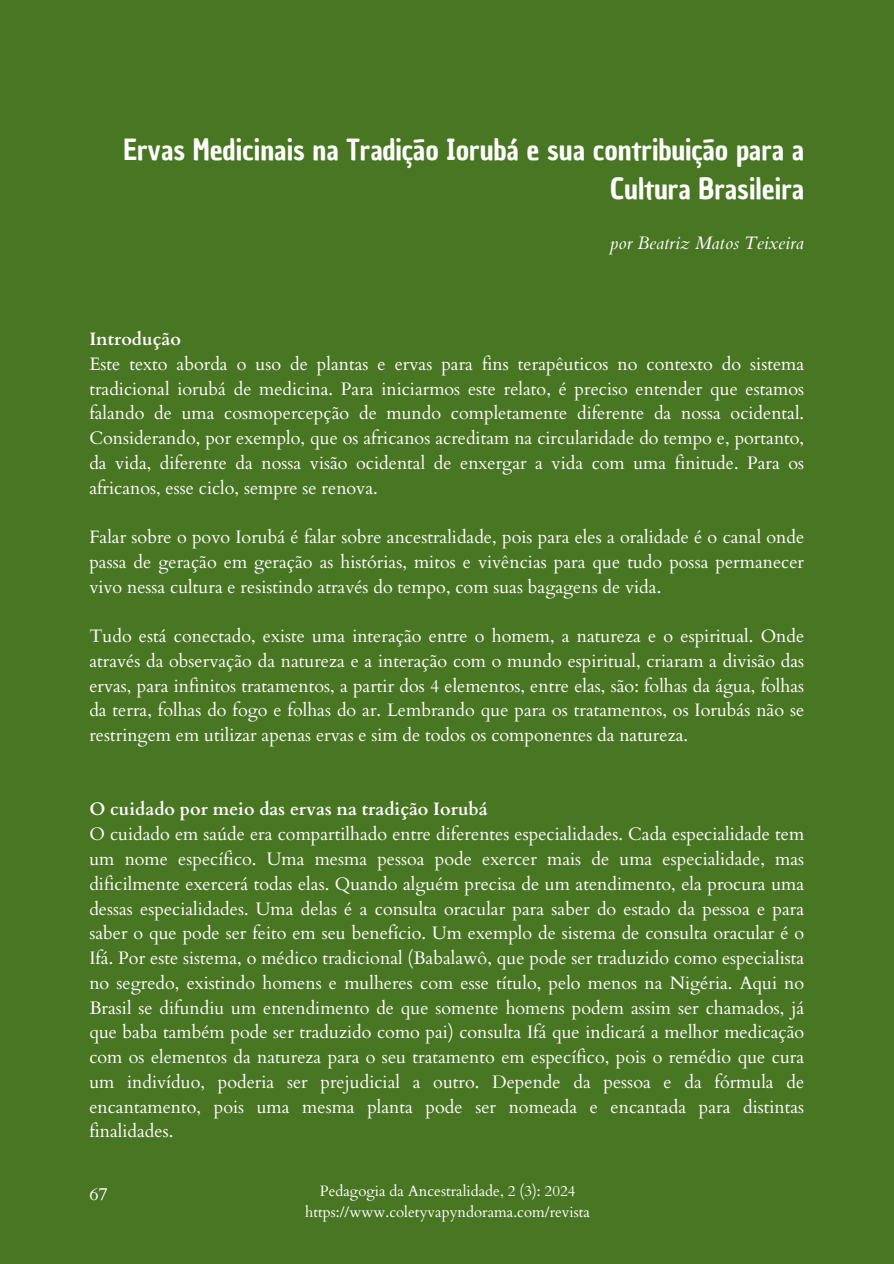
<style>
.page{position:relative;width:894px;height:1264px;background:#fff}
.page>*{position:absolute;margin:0;border:0;box-sizing:border-box;transform-origin:0 0}
.t1{font:28.5px/39.3px "Chau Philomene One";color:#fff;text-align:right}
.t2{font:18px/24.8px "Cardo";color:#fff}
.t3{font:italic 18px "Cardo";color:#fff}
.t4{font:15px "Cardo";color:#fff}
.s1{font-weight:700}
</style>
<div class="page">
<div style="left:0;top:0;width:893px;height:1263px;background:#497622"></div>
<h2 class="t1" style="left:123px;top:130px;width:682px">Ervas Medicinais na Tradição Iorubá e sua contribuição para a<br>Cultura Brasileira</h2>
<h2 class="t3" style="left:609px;top:231px;width:196px">por Beatriz Matos Teixeira</h2>
<h1 class="t2" style="left:89px;top:327px;width:716px"><span class="s1">Introdução<br></span>Este texto aborda o uso de plantas e ervas para fins terapêuticos no contexto do sistema tradicional iorubá de medicina. Para iniciarmos este relato, é preciso entender que estamos falando de uma cosmopercepção de mundo completamente diferente da nossa ocidental.<br>Considerando, por exemplo, que os africanos acreditam na circularidade do tempo e, portanto, da vida, diferente da nossa visão ocidental de enxergar a vida com uma finitude. Para os africanos, esse ciclo, sempre se renova.</h1>
<h2 class="t2" style="left:89px;top:525px;width:716px;text-align:justify">Falar sobre o povo Iorubá é falar sobre ancestralidade, pois para eles a oralidade é o canal onde passa de geração em geração as histórias, mitos e vivências para que tudo possa permanecer vivo nessa cultura e resistindo através do tempo, com suas bagagens de vida.</h2>
<h2 class="t2" style="left:89px;top:624px;width:716px;text-align:justify">Tudo está conectado, existe uma interação entre o homem, a natureza e o espiritual. Onde através da observação da natureza e a interação com o mundo espiritual, criaram a divisão das ervas, para infinitos tratamentos, a partir dos 4 elementos, entre elas, são: folhas da água, folhas da terra, folhas do fogo e folhas do ar. Lembrando que para os tratamentos, os Iorubás não se restringem em utilizar apenas ervas e sim de todos os componentes da natureza.</h2>
<h2 class="t2" style="left:89px;top:797px;width:716px"><span class="s1">O cuidado por meio das ervas na tradição Iorubá<br></span>O cuidado em saúde era compartilhado entre diferentes especialidades. Cada especialidade tem um nome específico. Uma mesma pessoa pode exercer mais de uma especialidade, mas dificilmente exercerá todas elas. Quando alguém precisa de um atendimento, ela procura uma dessas especialidades. Uma delas é a consulta oracular para saber do estado da pessoa e para saber o que pode ser feito em seu benefício. Um exemplo de sistema de consulta oracular é o Ifá. Por este sistema, o médico tradicional (Babalawô, que pode ser traduzido como especialista no segredo, existindo homens e mulheres com esse título, pelo menos na Nigéria. Aqui no Brasil se difundiu um entendimento de que somente homens podem assim ser chamados, já que baba também pode ser traduzido como pai) consulta Ifá que indicará a melhor medicação com os elementos da natureza para o seu tratamento em específico, pois o remédio que cura um indivíduo, poderia ser prejudicial a outro. Depende da pessoa e da fórmula de encantamento, pois uma mesma planta pode ser nomeada e encantada para distintas finalidades.</h2>
<p class="t2" style="left:89px;top:1181px;width:20px">67</p>
<p class="t4" style="left:320px;top:1181px;width:257px">Pedagogia da Ancestralidade, 2 (3): 2024</p>
<p class="t4" style="left:305px;top:1201px;width:286px">https://www.coletyvapyndorama.com/revista</p>
</div>
